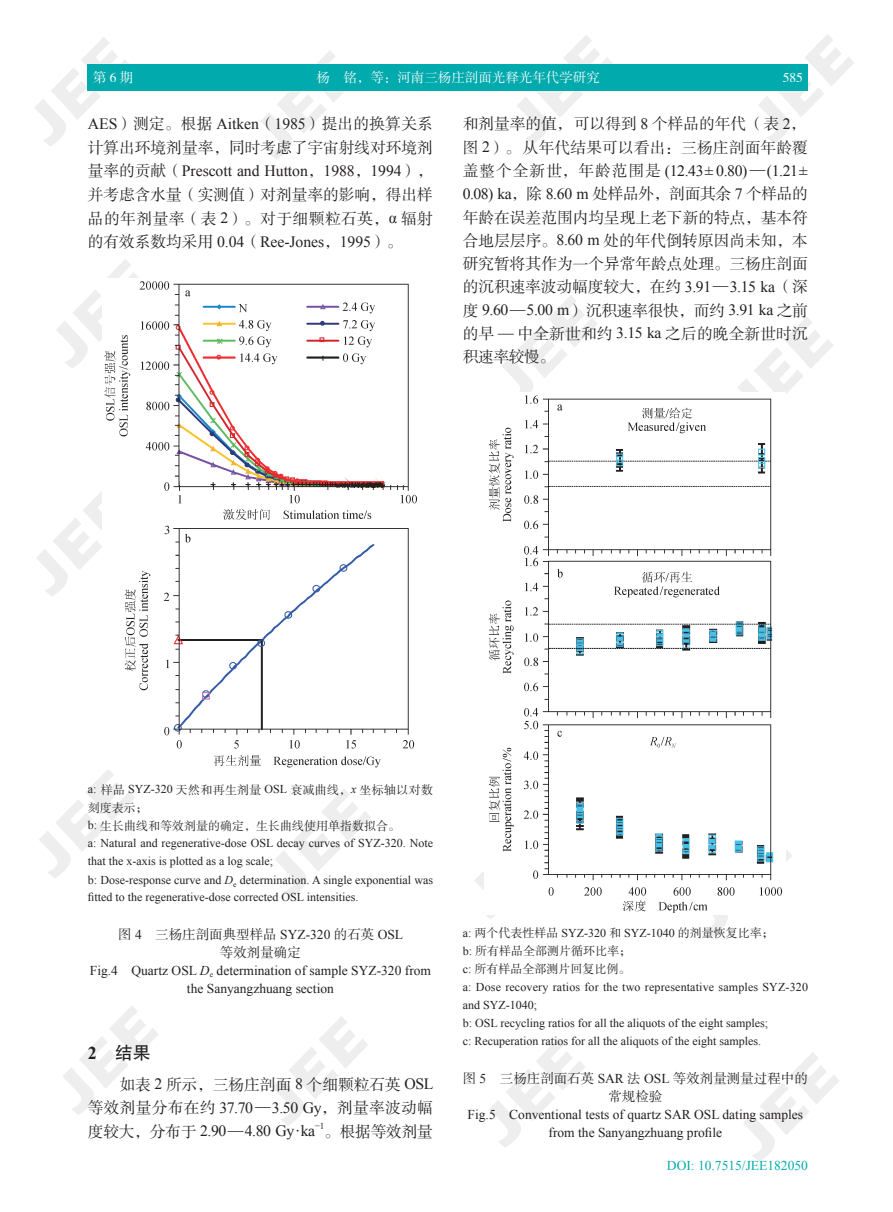
<style>
.page{position:relative;width:893px;height:1212px;background:#fff}
.page>*{position:absolute;margin:0;border:0;box-sizing:border-box;transform-origin:0 0}
.t1{font:18px "FZHTJW GB1 0";color:#231f20}
.t2{font:15.75px/23.2px "FZSSJW GB1 0";letter-spacing:-.005em;color:#231f20;text-align:justify}
.t3{font:13.5px/17.9px "Times New Roman";color:#231f20;text-align:center}
.t4{font:13.5px "FZSSJW GB1 0";color:#fff}
.t5{font:13.5px "Times New Roman";color:#00aaad}
.t6{font:12px/18px "Times New Roman";color:#231f20}
.t7{font:9.15px "Times New Roman";color:#231f20}
.s1{font-family:"Times New Roman"}
.s2{font-family:"FZSSJW GB1 0"}
.s3{font-style:italic}
.s4{font-family:"Times New Roman";font-weight:700}
</style>
<div class="page">
<div style="left:88px;top:64px;width:720px;height:27px;background:#00aaad"></div>
<img style="left:104px;top:281px;width:313px;height:487px">
<img style="left:488px;top:398px;width:294px;height:515px">
<svg style="left:489px;top:395px;width:110px;height:11px"></svg>
<p class="t4" style="left:93px;top:71px;width:42px">第6期</p>
<p class="t4" style="left:316px;top:71px;width:285px">杨 铭，等：河南三杨庄剖面光释光年代学研究</p>
<p class="t4" style="left:783px;top:71px;width:22px">585</p>
<p class="t2" style="left:88px;top:113px;width:347px"><span class="s1">AES</span>）测定。根据 <span class="s1">Aitken</span>（<span class="s1">1985</span>）提出的换算关系计算出环境剂量率，同时考虑了宇宙射线对环境剂量率的贡献（<span class="s1">Prescott and Hutton</span>，<span class="s1">1988</span>，<span class="s1">1994</span>），并考虑含水量（实测值）对剂量率的影响，得出样品的年剂量率（表 <span class="s1">2</span>）。对于细颗粒石英，<span class="s1">α</span> 辐射的有效系数均采用 <span class="s1">0.04</span>（<span class="s1">Ree-Jones</span>，<span class="s1">1995</span>）。</p>
<p class="t2" style="left:463px;top:113px;width:347px;text-align:left">和剂量率的值，可以得到 <span class="s1">8</span> 个样品的年代（表 <span class="s1">2</span>，图 <span class="s1">2</span>）。从年代结果可以看出：三杨庄剖面年龄覆盖整个全新世，年龄范围是 <span class="s1">(12.43± 0.80)</span>—<span class="s1">(1.21±<br>0.08) ka</span>，除 <span class="s1">8.60 m</span> 处样品外，剖面其余 <span class="s1">7</span> 个样品的年龄在误差范围内均呈现上老下新的特点，基本符合地层层序。<span class="s1">8.60 m</span> 处的年代倒转原因尚未知，本研究暂将其作为一个异常年龄点处理。三杨庄剖面的沉积速率波动幅度较大，在约 <span class="s1">3.91</span>—<span class="s1">3.15 ka</span>（深度 <span class="s1">9.60</span>—<span class="s1">5.00 m</span>）沉积速率很快，而约 <span class="s1">3.91 ka</span> 之前的早 <span class="s1">—</span> 中全新世和约 <span class="s1">3.15 ka</span> 之后的晚全新世时沉积速率较慢。</p>
<p class="t6" style="left:88px;top:780px;width:347px">a: <span class="s2">样品</span> SYZ-320 <span class="s2">天然和再生剂量</span> OSL <span class="s2">衰减曲线，</span><span class="s3">x</span> <span class="s2">坐标轴以对数刻度表示；<br></span>b: <span class="s2">生长曲线和等效剂量的确定，生长曲线使用单指数拟合。<br></span>a: Natural and regenerative-dose OSL decay curves of SYZ-320. Note that the x-axis is plotted as a log scale;<br>b: Dose-response curve and <span class="s3">D</span><sub>e</sub> determination. A single exponential was</p>
<p class="t6" style="left:88px;top:888px;width:272px">fitted to the regenerative-dose corrected OSL intensities.</p>
<p class="t3" style="left:90px;top:925px;width:343px"><span class="s2">图</span> 4 <span class="s2">三杨庄剖面典型样品</span> SYZ-320 <span class="s2">的石英</span> OSL<br><span class="s2">等效剂量确定<br></span>Fig.4 Quartz OSL <span class="s3">D</span><sub>e</sub> determination of sample SYZ-320 from the Sanyangzhuang section</p>
<p class="t6" style="left:463px;top:924px;width:347px">a: <span class="s2">两个代表性样品</span> SYZ-320 <span class="s2">和</span> SYZ-1040 <span class="s2">的剂量恢复比率；<br></span>b: <span class="s2">所有样品全部测片循环比率；<br></span>c: <span class="s2">所有样品全部测片回复比例。<br></span>a: Dose recovery ratios for the two representative samples SYZ-320 and SYZ-1040;<br>b: OSL recycling ratios for all the aliquots of the eight samples;<br>c: Recuperation ratios for all the aliquots of the eight samples.</p>
<p class="t3" style="left:463px;top:1069px;width:347px"><span class="s2">图</span> 5 <span class="s2">三杨庄剖面石英</span> SAR <span class="s2">法</span> OSL <span class="s2">等效剂量测量过程中的常规检验<br></span>Fig.5 Conventional tests of quartz SAR OSL dating samples from the Sanyangzhuang profile</p>
<p class="t1" style="left:88px;top:1043px;width:64px"><span class="s4">2</span> 结果</p>
<p class="t2" style="left:88px;top:1073px;width:347px;text-indent:32px">如表 <span class="s1">2</span> 所示，三杨庄剖面 <span class="s1">8</span> 个细颗粒石英 <span class="s1">OSL</span>等效剂量分布在约 <span class="s1">37.70</span>—<span class="s1">3.50 Gy</span>，剂量率波动幅度较大，分布于 <span class="s1">2.90</span>—<span class="s1">4.80 Gy∙ka</span></p>
<p class="t7" style="left:315px;top:1119px;width:11px">−1</p>
<p class="t2" style="left:324px;top:1120px;width:110px">。根据等效剂量</p>
<p class="t5" style="left:667px;top:1157px;width:142px">DOI: 10.7515/JEE182050</p>
</div>
